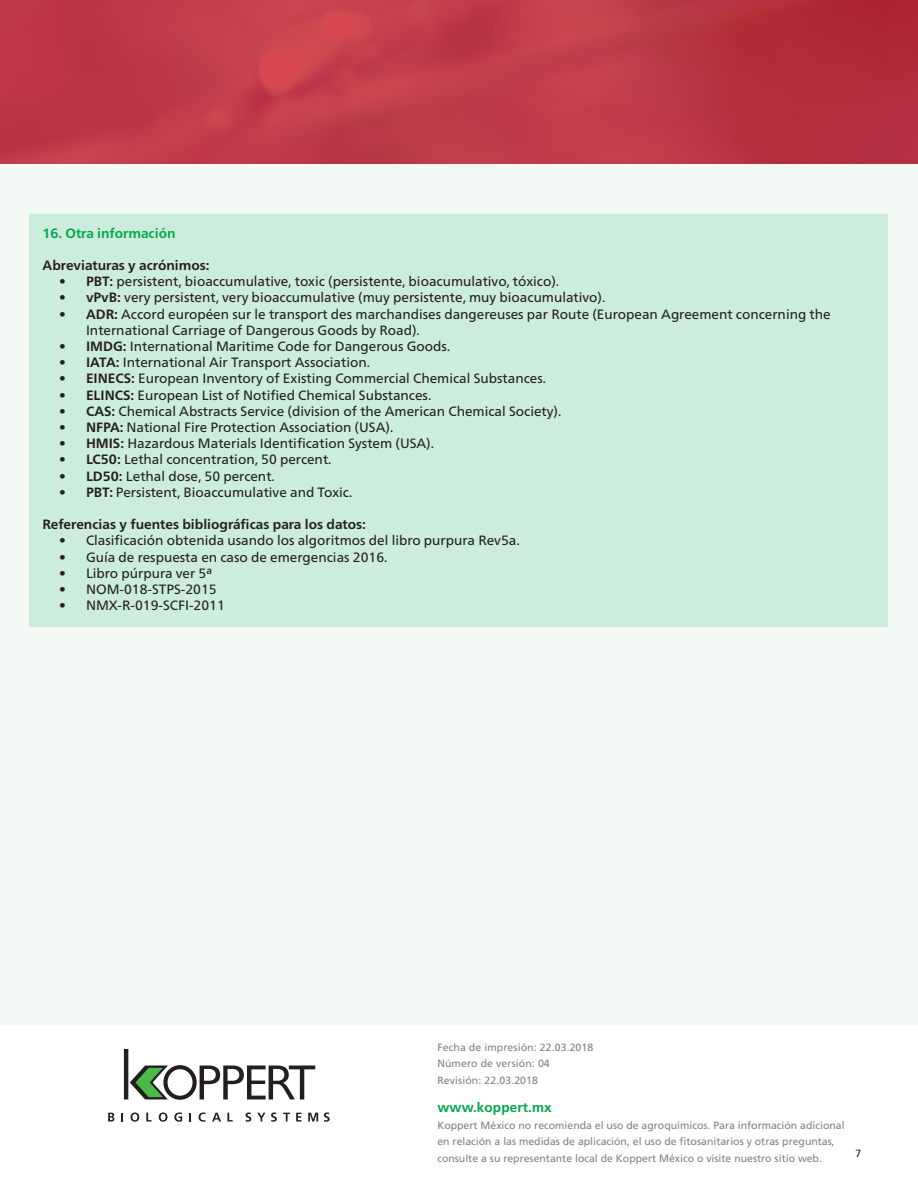
<style>
.page{position:relative;width:918px;height:1188px;background:#fff}
.page>*{position:absolute;margin:0;border:0;box-sizing:border-box;transform-origin:0 0}
.cuerpo{font:13.5px/16.2px "Frutiger Neue LTW1 G";color:#231f20}
.t1{font:700 13.5px "Frutiger Neue LTW1 G";color:#231f20}
.t2{font:700 13.5px "Frutiger Neue LTW1 G";color:#00a84e}
.t3{font:700 13.5px "Frutiger LT Std";letter-spacing:.01em;color:#00a84e}
.t4{font:10.5px/16.5px "Frutiger LT Std";color:#808285}
.t5{font:10.5px "Frutiger LT Std";color:#231f20}
.s1{font-weight:700}
</style>
<div class="page">
<div style="left:0;top:163px;width:918px;height:862px;background:#f3faf6"></div>
<svg style="left:0;top:0;width:918px;height:163px;background:#bb3846"></svg>
<svg style="left:108px;top:1113px;width:6px;height:9px"></svg>
<svg style="left:131px;top:1113px;width:8px;height:9px"></svg>
<svg style="left:146px;top:1113px;width:6px;height:9px"></svg>
<svg style="left:159px;top:1113px;width:8px;height:9px"></svg>
<svg style="left:174px;top:1113px;width:8px;height:9px"></svg>
<svg style="left:199px;top:1113px;width:6px;height:9px"></svg>
<svg style="left:212px;top:1113px;width:9px;height:9px"></svg>
<svg style="left:227px;top:1113px;width:6px;height:9px"></svg>
<svg style="left:246px;top:1113px;width:5px;height:9px"></svg>
<svg style="left:257px;top:1113px;width:8px;height:9px"></svg>
<svg style="left:271px;top:1113px;width:6px;height:9px"></svg>
<svg style="left:283px;top:1113px;width:7px;height:9px"></svg>
<svg style="left:296px;top:1113px;width:5px;height:9px"></svg>
<svg style="left:308px;top:1113px;width:10px;height:9px"></svg>
<svg style="left:324px;top:1113px;width:6px;height:9px"></svg>
<svg style="left:124px;top:1049px;width:191px;height:51px"></svg>
<div style="left:30px;top:215px;width:858px;height:412px;background:#cdeddc"></div>
<p class="t2" style="left:43px;top:223px;width:135px">16. Otra información</p>
<p class="t1" style="left:43px;top:256px;width:169px">Abreviaturas y acrónimos:</p>
<p class="cuerpo" style="left:59px;top:272px;width:502px"><span class="s1">• PBT:</span> persistent, bioaccumulative, toxic (persistente, bioacumulativo, tóxico).</p>
<p class="cuerpo" style="left:59px;top:289px;width:548px"><span class="s1">• vPvB:</span> very persistent, very bioaccumulative (muy persistente, muy bioacumulativo).</p>
<p class="cuerpo" style="left:86px;top:305px;width:746px;text-indent:-27px"><span class="s1">• ADR:</span> Accord européen sur le transport des marchandises dangereuses par Route (European Agreement concerning the<br>International Carriage of Dangerous Goods by Road).</p>
<p class="cuerpo" style="left:59px;top:337px;width:393px"><span class="s1">• IMDG:</span> International Maritime Code for Dangerous Goods.</p>
<p class="cuerpo" style="left:59px;top:353px;width:313px"><span class="s1">• IATA:</span> International Air Transport Association.</p>
<p class="cuerpo" style="left:59px;top:370px;width:489px"><span class="s1">• EINECS:</span> European Inventory of Existing Commercial Chemical Substances.</p>
<p class="cuerpo" style="left:59px;top:386px;width:374px"><span class="s1">• ELINCS:</span> European List of Notified Chemical Substances.</p>
<p class="cuerpo" style="left:59px;top:402px;width:504px"><span class="s1">• CAS:</span> Chemical Abstracts Service (division of the American Chemical Society).</p>
<p class="cuerpo" style="left:59px;top:418px;width:336px"><span class="s1">• NFPA:</span> National Fire Protection Association (USA).</p>
<p class="cuerpo" style="left:59px;top:434px;width:377px"><span class="s1">• HMIS:</span> Hazardous Materials Identification System (USA).</p>
<p class="cuerpo" style="left:59px;top:451px;width:274px"><span class="s1">• LC50:</span> Lethal concentration, 50 percent.</p>
<p class="cuerpo" style="left:59px;top:467px;width:217px"><span class="s1">• LD50:</span> Lethal dose, 50 percent.</p>
<p class="cuerpo" style="left:59px;top:483px;width:295px"><span class="s1">• PBT:</span> Persistent, Bioaccumulative and Toxic.</p>
<p class="t1" style="left:43px;top:515px;width:325px">Referencias y fuentes bibliográficas para los datos:</p>
<p class="cuerpo" style="left:59px;top:532px;width:462px"><span class="s1">•</span> Clasificación obtenida usando los algoritmos del libro purpura Rev5a.</p>
<p class="cuerpo" style="left:59px;top:548px;width:330px"><span class="s1">•</span> Guía de respuesta en caso de emergencias 2016.</p>
<p class="cuerpo" style="left:59px;top:564px;width:155px"><span class="s1">•</span> Libro púrpura ver 5ª</p>
<p class="cuerpo" style="left:59px;top:580px;width:159px"><span class="s1">•</span> NOM-018-STPS-2015</p>
<p class="cuerpo" style="left:59px;top:596px;width:167px"><span class="s1">•</span> NMX-R-019-SCFI-2011</p>
<p class="t4" style="left:437px;top:1039px;width:157px">Fecha de impresión: 22.03.2018<br>Número de versión: 04<br>Revisión: 22.03.2018</p>
<p class="t3" style="left:437px;top:1100px;width:116px">www.koppert.mx</p>
<p class="t4" style="left:437px;top:1117px;width:409px">Koppert México no recomienda el uso de agroquímicos. Para información adicional en relación a las medidas de aplicación, el uso de fitosanitarios y otras preguntas, consulte a su representante local de Koppert México o visite nuestro sitio web.</p>
<p class="t5" style="left:855px;top:1147px;width:7px">7</p>
</div>
